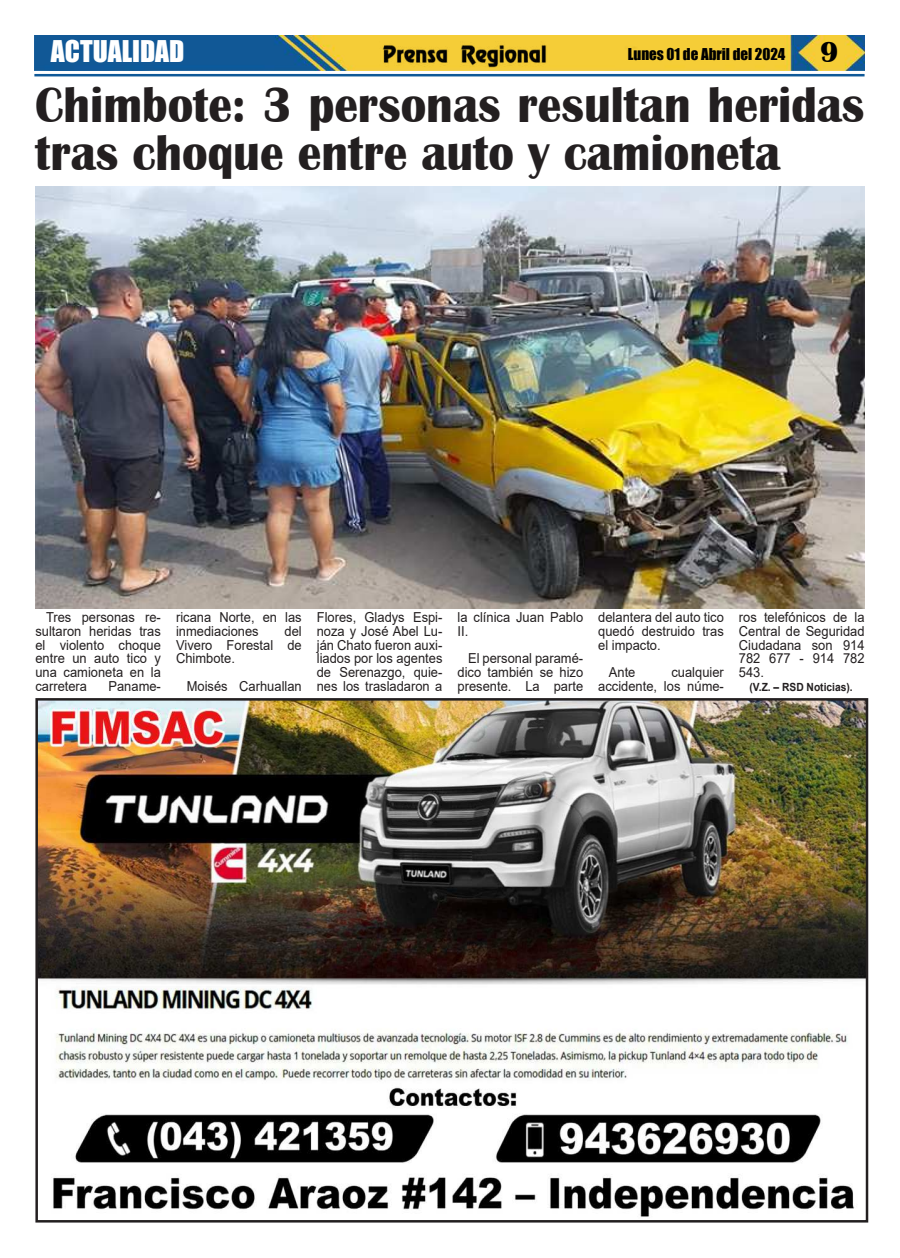
<style>
.page{position:relative;width:900px;height:1258px;background:#fff}
.page>*{position:absolute;margin:0;border:0;box-sizing:border-box;transform-origin:0 0}
.t1{font:700 51.5px/47.5px "Britannic";color:#231f20;scale:.92 1}
.t2{font:27.5px "Impact";color:#fff}
.t3{font:15px "Impact";color:#000}
.t4{font:13.75px/13.8px "Arial";color:#231f20;text-align:justify;scale:.94 1}
.t5{font:700 11.25px "Arial";color:#231f20;scale:.91 1}
.s1{font-family:"Britannic";font-weight:700;font-size:30px}
</style>
<div class="page">
<img style="left:34px;top:35px;width:831px;height:35px">
<hr style="left:34px;top:74px;width:831px;height:2px;background:#0f5998">
<img style="left:380px;top:41px;width:169px;height:27px">
<img style="left:38px;top:701px;width:827px;height:516px">
<img style="left:36px;top:186px;width:829px;height:422px">
<h2 class="t2" style="left:51px;top:37px;width:135px">ACTUALIDAD</h2>
<p class="t3" style="left:628px;top:46px;width:212px">Lunes 01 de Abril del 2024 <span class="s1">9</span></p>
<h1 class="t1" style="left:35px;top:85px;width:903px">Chimbote: 3 personas resultan heridas tras choque entre auto y camioneta</h1>
<p class="t4" style="left:35px;top:612px;width:135px;text-indent:11px">Tres personas re&shy;sultaron heridas tras el violento choque entre un auto tico y una camioneta en la carretera</p>
<p class="t4" style="left:109px;top:680px;width:57px">Paname-</p>
<p class="t4" style="left:176px;top:612px;width:135px">ricana Norte, en las inmediaciones</p>
<p class="t4" style="left:176px;top:625px;width:135px;text-indent:108px">del Vivero Forestal de Chimbote.</p>
<p class="t4" style="left:187px;top:680px;width:124px">Moisés Carhuallan</p>
<p class="t4" style="left:317px;top:612px;width:135px">Flores, Gladys Espi&shy;noza y José Abel Lu&shy;ján Chato fueron auxi&shy;liados por los agentes de Serenazgo, quie&shy;nes los trasladaron a</p>
<p class="t4" style="left:458px;top:612px;width:135px">la clínica Juan Pablo<br>II.</p>
<p class="t4" style="left:458px;top:653px;width:135px;text-indent:11px">El personal paramé&shy;dico también se hizo presente. La parte</p>
<p class="t4" style="left:598px;top:612px;width:135px">delantera del auto tico quedó destruido tras el impacto.</p>
<p class="t4" style="left:609px;top:667px;width:30px">Ante</p>
<p class="t4" style="left:598px;top:667px;width:135px;text-align:right">cualquier<br>accidente, los núme-</p>
<p class="t4" style="left:739px;top:612px;width:135px">ros telefónicos de la Central de Seguridad Ciudadana son 914<br>782 677 - 914 782<br>543.</p>
<p class="t5" style="left:750px;top:683px;width:115px">(V.Z. – RSD Noticias).</p>
</div>
